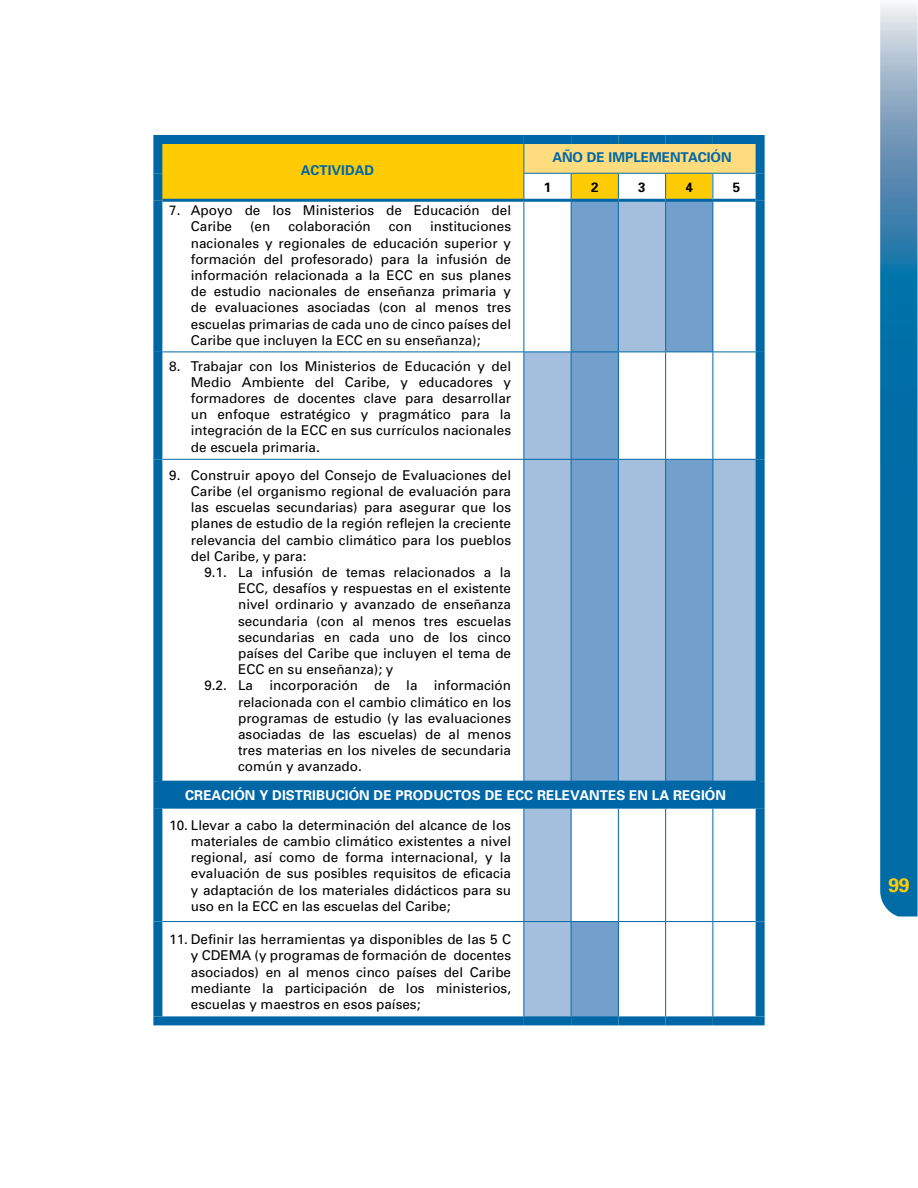
<style>
.page{position:relative;width:918px;height:1188px;background:#fff}
.page>*{position:absolute;margin:0;border:0;box-sizing:border-box;transform-origin:0 0}
.t1{font:700 19.5px "Univers";color:#ffcb05}
.t2{font:13.5px/16.2px "Univers";color:#000;text-align:justify}
.t3{font:700 13.5px "Univers";letter-spacing:.005em;color:#fff}
.t4{font:700 13.5px "Univers";color:#0067a6}
.t5{font:700 13.5px "Univers";color:#000}
</style>
<div class="page">
<div style="left:524px;top:140px;width:236px;height:33px;background:#ffdd7e"></div>
<svg style="left:525px;top:202px;width:231px;height:814px"></svg>
<div style="left:158px;top:781px;width:602px;height:27px;background:#0067a6"></div>
<hr style="left:713px;top:173px;width:43px;height:1px;background:#0067a6">
<svg style="left:162px;top:144px;width:551px;height:55px"></svg>
<hr style="left:524px;top:202px;width:1px;height:150px;background:#0067a6">
<hr style="left:162px;top:352px;width:362px;height:1px;background:#0067a6">
<hr style="left:665px;top:352px;width:1px;height:107px;background:#0067a6">
<hr style="left:713px;top:352px;width:43px;height:1px;background:#0067a6">
<hr style="left:712px;top:352px;width:1px;height:107px;background:#0067a6">
<hr style="left:162px;top:459px;width:362px;height:1px;background:#0067a6">
<hr style="left:618px;top:809px;width:1px;height:112px;background:#0067a6">
<hr style="left:665px;top:809px;width:1px;height:112px;background:#0067a6">
<hr style="left:712px;top:809px;width:1px;height:112px;background:#0067a6">
<hr style="left:162px;top:921px;width:362px;height:1px;background:#0067a6">
<hr style="left:618px;top:921px;width:48px;height:1px;background:#0067a6">
<hr style="left:666px;top:921px;width:47px;height:1px;background:#0067a6">
<hr style="left:665px;top:922px;width:1px;height:94px;background:#0067a6">
<hr style="left:713px;top:921px;width:43px;height:1px;background:#0067a6">
<hr style="left:712px;top:922px;width:1px;height:94px;background:#0067a6">
<hr style="left:162px;top:808px;width:362px;height:1px;background:#0067a6">
<hr style="left:571px;top:808px;width:47px;height:1px;background:#0067a6">
<hr style="left:618px;top:808px;width:48px;height:1px;background:#0067a6">
<hr style="left:666px;top:808px;width:47px;height:1px;background:#0067a6">
<hr style="left:713px;top:808px;width:43px;height:1px;background:#0067a6">
<hr style="left:571px;top:202px;width:1px;height:150px;background:#0067a6">
<hr style="left:712px;top:202px;width:1px;height:150px;background:#0067a6">
<hr style="left:666px;top:352px;width:47px;height:1px;background:#0067a6">
<hr style="left:618px;top:202px;width:1px;height:150px;background:#0067a6">
<hr style="left:665px;top:202px;width:1px;height:150px;background:#0067a6">
<hr style="left:618px;top:352px;width:48px;height:1px;background:#0067a6">
<hr style="left:524px;top:352px;width:1px;height:107px;background:#0067a6">
<hr style="left:524px;top:352px;width:47px;height:1px;background:#0067a6">
<hr style="left:571px;top:352px;width:47px;height:1px;background:#0067a6">
<hr style="left:571px;top:352px;width:1px;height:107px;background:#0067a6">
<hr style="left:618px;top:352px;width:1px;height:107px;background:#0067a6">
<hr style="left:524px;top:460px;width:1px;height:321px;background:#0067a6">
<hr style="left:524px;top:459px;width:47px;height:1px;background:#0067a6">
<hr style="left:618px;top:459px;width:48px;height:1px;background:#0067a6">
<hr style="left:713px;top:459px;width:43px;height:1px;background:#0067a6">
<hr style="left:571px;top:460px;width:1px;height:321px;background:#0067a6">
<hr style="left:571px;top:459px;width:47px;height:1px;background:#0067a6">
<hr style="left:618px;top:460px;width:1px;height:321px;background:#0067a6">
<hr style="left:665px;top:460px;width:1px;height:321px;background:#0067a6">
<hr style="left:666px;top:459px;width:47px;height:1px;background:#0067a6">
<hr style="left:712px;top:460px;width:1px;height:321px;background:#0067a6">
<hr style="left:524px;top:809px;width:1px;height:112px;background:#0067a6">
<hr style="left:524px;top:922px;width:1px;height:94px;background:#0067a6">
<hr style="left:524px;top:808px;width:47px;height:1px;background:#0067a6">
<hr style="left:571px;top:809px;width:1px;height:112px;background:#0067a6">
<hr style="left:524px;top:921px;width:47px;height:1px;background:#0067a6">
<hr style="left:571px;top:922px;width:1px;height:94px;background:#0067a6">
<hr style="left:571px;top:921px;width:47px;height:1px;background:#0067a6">
<hr style="left:618px;top:922px;width:1px;height:94px;background:#0067a6">
<div style="left:153px;top:200px;width:9px;height:152px;background:#0067a6"></div>
<div style="left:756px;top:200px;width:9px;height:152px;background:#0067a6"></div>
<div style="left:153px;top:352px;width:9px;height:107px;background:#0067a6"></div>
<div style="left:756px;top:352px;width:9px;height:107px;background:#0067a6"></div>
<div style="left:153px;top:459px;width:9px;height:322px;background:#0067a6"></div>
<div style="left:756px;top:459px;width:9px;height:322px;background:#0067a6"></div>
<div style="left:153px;top:781px;width:9px;height:27px;background:#0067a6"></div>
<div style="left:756px;top:781px;width:9px;height:27px;background:#0067a6"></div>
<div style="left:153px;top:808px;width:9px;height:114px;background:#0067a6"></div>
<div style="left:756px;top:808px;width:9px;height:114px;background:#0067a6"></div>
<div style="left:153px;top:922px;width:9px;height:94px;background:#0067a6"></div>
<div style="left:756px;top:922px;width:9px;height:94px;background:#0067a6"></div>
<div style="left:153px;top:135px;width:371px;height:9px;background:#0067a6"></div>
<div style="left:153px;top:144px;width:9px;height:29px;background:#0067a6"></div>
<div style="left:153px;top:173px;width:9px;height:27px;background:#0067a6"></div>
<div style="left:524px;top:135px;width:47px;height:9px;background:#0067a6"></div>
<div style="left:571px;top:135px;width:47px;height:9px;background:#0067a6"></div>
<div style="left:618px;top:135px;width:48px;height:9px;background:#0067a6"></div>
<div style="left:666px;top:135px;width:47px;height:9px;background:#0067a6"></div>
<div style="left:713px;top:135px;width:52px;height:9px;background:#0067a6"></div>
<div style="left:756px;top:144px;width:9px;height:29px;background:#0067a6"></div>
<div style="left:756px;top:173px;width:9px;height:27px;background:#0067a6"></div>
<div style="left:153px;top:1016px;width:371px;height:9px;background:#0067a6"></div>
<div style="left:524px;top:1016px;width:47px;height:9px;background:#0067a6"></div>
<div style="left:571px;top:1016px;width:47px;height:9px;background:#0067a6"></div>
<div style="left:618px;top:1016px;width:48px;height:9px;background:#0067a6"></div>
<div style="left:666px;top:1016px;width:47px;height:9px;background:#0067a6"></div>
<div style="left:713px;top:1016px;width:52px;height:9px;background:#0067a6"></div>
<hr style="left:162px;top:199px;width:362px;height:3px;background:#0067a6">
<hr style="left:524px;top:199px;width:47px;height:3px;background:#0067a6">
<hr style="left:571px;top:199px;width:47px;height:3px;background:#0067a6">
<hr style="left:618px;top:199px;width:48px;height:3px;background:#0067a6">
<hr style="left:666px;top:199px;width:47px;height:3px;background:#0067a6">
<hr style="left:713px;top:199px;width:43px;height:3px;background:#0067a6">
<img style="left:880px;top:4px;width:38px;height:913px">
<p class="t4" style="left:301px;top:162px;width:75px">ACTIVIDAD</p>
<p class="t4" style="left:552px;top:148px;width:181px">AÑO DE IMPLEMENTACIÓN</p>
<p class="t5" style="left:544px;top:179px;width:9px">1</p>
<p class="t5" style="left:591px;top:179px;width:9px">2</p>
<p class="t5" style="left:638px;top:179px;width:9px">3</p>
<p class="t5" style="left:686px;top:179px;width:9px">4</p>
<p class="t5" style="left:733px;top:179px;width:9px">5</p>
<p class="t2" style="left:191px;top:202px;width:322px;text-indent:-22px">7. Apoyo de los Ministerios de Educación del<br>Caribe</p>
<p class="t2" style="left:191px;top:218px;width:322px;text-indent:239px">instituciones nacionales y regionales de educación superior y formación del profesorado) para la infusión de información relacionada a la ECC en sus planes de estudio nacionales de enseñanza primaria y de evaluaciones asociadas (con al menos tres escuelas primarias de cada uno de cinco países del Caribe que incluyen la ECC en su enseñanza);</p>
<p class="t2" style="left:191px;top:357px;width:322px;text-indent:-22px">8. Trabajar con los Ministerios de Educación y del Medio Ambiente del Caribe, y educadores y formadores de docentes clave para desarrollar un enfoque estratégico y pragmático para la integración de la ECC en sus currículos nacionales de escuela primaria.</p>
<p class="t2" style="left:191px;top:467px;width:322px;text-indent:-22px">9. Construir apoyo del Consejo de Evaluaciones del Caribe (el organismo regional de evaluación para las escuelas secundarias) para asegurar que los planes de estudio de la región reflejen la creciente relevancia del cambio climático para los pueblos del Caribe, y para:</p>
<p class="t2" style="left:204px;top:564px;width:308px">9.1. La infusión de temas relacionados a la</p>
<p class="t2" style="left:238px;top:580px;width:274px">ECC, desafíos y respuestas en el existente</p>
<p class="t2" style="left:238px;top:596px;width:275px">nivel ordinario y avanzado de enseñanza</p>
<p class="t2" style="left:238px;top:613px;width:275px">secundaria (con al menos tres escuelas</p>
<p class="t2" style="left:238px;top:629px;width:275px">secundarias en cada uno de los cinco</p>
<p class="t2" style="left:238px;top:645px;width:274px">países del Caribe que incluyen el tema de</p>
<p class="t2" style="left:238px;top:661px;width:157px">ECC en su enseñanza); y</p>
<p class="t2" style="left:204px;top:677px;width:308px">9.2. La incorporación de la información</p>
<p class="t2" style="left:238px;top:694px;width:274px">relacionada con el cambio climático en los</p>
<p class="t2" style="left:238px;top:710px;width:274px">programas de estudio (y las evaluaciones</p>
<p class="t2" style="left:238px;top:726px;width:274px">asociadas de las escuelas) de al menos</p>
<p class="t2" style="left:238px;top:742px;width:274px">tres materias en los niveles de secundaria</p>
<p class="t2" style="left:238px;top:758px;width:125px">común y avanzado.</p>
<p class="t3" style="left:185px;top:787px;width:542px">CREACIÓN Y DISTRIBUCIÓN DE PRODUCTOS DE ECC RELEVANTES EN LA REGIÓN</p>
<p class="t2" style="left:191px;top:817px;width:322px;text-indent:-22px">10. Llevar a cabo la determinación del alcance de los materiales de cambio climático existentes a nivel regional, así como de forma internacional, y la evaluación de sus posibles requisitos de eficacia y adaptación de los materiales didácticos para su uso en la ECC en las escuelas del Caribe;</p>
<p class="t2" style="left:191px;top:931px;width:322px;text-indent:-22px">11. Definir las herramientas ya disponibles de las 5 C y CDEMA (y programas de formación de docentes asociados) en al menos cinco países del Caribe mediante la participación de los ministerios, escuelas y maestros en esos países;</p>
<p class="t2" style="left:250px;top:218px;width:22px">(en</p>
<p class="t2" style="left:288px;top:218px;width:84px">colaboración</p>
<p class="t2" style="left:389px;top:218px;width:25px">con</p>
<h1 class="t1" style="left:889px;top:872px;width:23px">99</h1>
</div>
